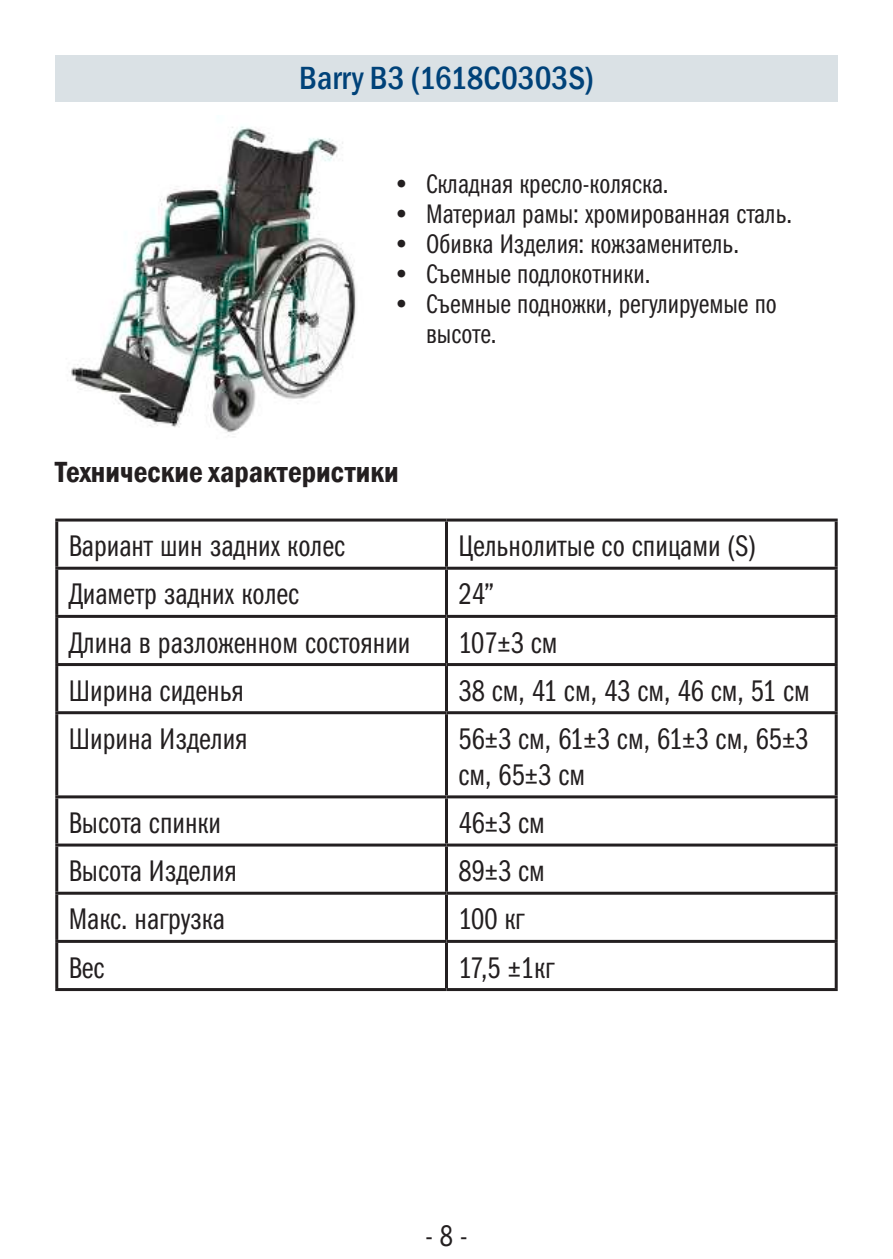
<style>
.page{position:relative;width:893px;height:1259px;background:#fff}
.page>*{position:absolute;margin:0;border:0;box-sizing:border-box;transform-origin:0 0}
.t1{font:500 condensed 33px "Franklin Gothic";color:#004279}
.t2{font:30px/36px "Franklin Gothic Book Cmp C";color:#231f20}
.t3{font:600 condensed 30px "Franklin Gothic";color:#231f20}
.t4{font:27px/30px "Franklin Gothic Book Cmp C";color:#231f20}
</style>
<div class="page">
<div style="left:55px;top:55px;width:783px;height:46px;background:#dae1e5"></div>
<img style="left:71px;top:126px;width:285px;height:310px">
<hr style="left:55px;top:518px;width:391px;height:3px;background:#231f20">
<hr style="left:55px;top:521px;width:3px;height:46px;background:#231f20">
<hr style="left:446px;top:518px;width:392px;height:3px;background:#231f20">
<hr style="left:445px;top:521px;width:3px;height:46px;background:#231f20">
<hr style="left:835px;top:521px;width:3px;height:46px;background:#231f20">
<hr style="left:55px;top:567px;width:391px;height:3px;background:#231f20">
<hr style="left:55px;top:570px;width:3px;height:45px;background:#231f20">
<hr style="left:446px;top:567px;width:392px;height:3px;background:#231f20">
<hr style="left:445px;top:570px;width:3px;height:45px;background:#231f20">
<hr style="left:835px;top:570px;width:3px;height:45px;background:#231f20">
<hr style="left:55px;top:615px;width:391px;height:3px;background:#231f20">
<hr style="left:55px;top:618px;width:3px;height:45px;background:#231f20">
<hr style="left:446px;top:615px;width:392px;height:3px;background:#231f20">
<hr style="left:445px;top:618px;width:3px;height:45px;background:#231f20">
<hr style="left:835px;top:618px;width:3px;height:45px;background:#231f20">
<hr style="left:55px;top:663px;width:391px;height:3px;background:#231f20">
<hr style="left:55px;top:666px;width:3px;height:45px;background:#231f20">
<hr style="left:446px;top:663px;width:392px;height:3px;background:#231f20">
<hr style="left:445px;top:666px;width:3px;height:45px;background:#231f20">
<hr style="left:835px;top:666px;width:3px;height:45px;background:#231f20">
<hr style="left:55px;top:711px;width:391px;height:3px;background:#231f20">
<hr style="left:55px;top:714px;width:3px;height:81px;background:#231f20">
<hr style="left:446px;top:711px;width:392px;height:3px;background:#231f20">
<hr style="left:445px;top:714px;width:3px;height:81px;background:#231f20">
<hr style="left:835px;top:714px;width:3px;height:81px;background:#231f20">
<hr style="left:55px;top:795px;width:391px;height:3px;background:#231f20">
<hr style="left:55px;top:798px;width:3px;height:45px;background:#231f20">
<hr style="left:446px;top:795px;width:392px;height:3px;background:#231f20">
<hr style="left:445px;top:798px;width:3px;height:45px;background:#231f20">
<hr style="left:835px;top:798px;width:3px;height:45px;background:#231f20">
<hr style="left:55px;top:843px;width:391px;height:3px;background:#231f20">
<hr style="left:55px;top:846px;width:3px;height:45px;background:#231f20">
<hr style="left:446px;top:843px;width:392px;height:3px;background:#231f20">
<hr style="left:445px;top:846px;width:3px;height:45px;background:#231f20">
<hr style="left:835px;top:846px;width:3px;height:45px;background:#231f20">
<hr style="left:55px;top:891px;width:391px;height:3px;background:#231f20">
<hr style="left:55px;top:894px;width:3px;height:46px;background:#231f20">
<hr style="left:446px;top:891px;width:392px;height:3px;background:#231f20">
<hr style="left:445px;top:894px;width:3px;height:46px;background:#231f20">
<hr style="left:835px;top:894px;width:3px;height:46px;background:#231f20">
<hr style="left:55px;top:940px;width:391px;height:3px;background:#231f20">
<hr style="left:55px;top:943px;width:3px;height:45px;background:#231f20">
<hr style="left:446px;top:940px;width:392px;height:3px;background:#231f20">
<hr style="left:445px;top:943px;width:3px;height:45px;background:#231f20">
<hr style="left:835px;top:943px;width:3px;height:45px;background:#231f20">
<hr style="left:55px;top:988px;width:391px;height:3px;background:#231f20">
<hr style="left:446px;top:988px;width:392px;height:3px;background:#231f20">
<p class="t1" style="left:299px;top:56px;width:296px">Barry B3 (1618С0303S)</p>
<p class="t4" style="left:392px;top:168px;width:278px">• Складная кресло-коляска.</p>
<p class="t4" style="left:392px;top:198px;width:402px">• Материал рамы: хромированная сталь.</p>
<p class="t4" style="left:392px;top:228px;width:348px">• Обивка Изделия: кожзаменитель.</p>
<p class="t4" style="left:392px;top:258px;width:260px">• Съемные подлокотники.</p>
<p class="t4" style="left:426px;top:288px;width:352px;text-indent:-34px">• Съемные подножки, регулируемые по высоте.</p>
<p class="t3" style="left:55px;top:452px;width:345px">Технические характеристики</p>
<p class="t2" style="left:69px;top:528px;width:278px">Вариант шин задних колес</p>
<p class="t2" style="left:458px;top:528px;width:299px">Цельнолитые со спицами (S)</p>
<p class="t2" style="left:69px;top:576px;width:232px">Диаметр задних колес</p>
<p class="t2" style="left:458px;top:576px;width:36px">24’’</p>
<p class="t2" style="left:69px;top:624px;width:343px">Длина в разложенном состоянии</p>
<p class="t2" style="left:458px;top:624px;width:101px">107±3 см</p>
<p class="t2" style="left:69px;top:672px;width:177px">Ширина сиденья</p>
<p class="t2" style="left:458px;top:672px;width:353px">38 см, 41 см, 43 см, 46 см, 51 см</p>
<p class="t2" style="left:69px;top:720px;width:180px">Ширина Изделия</p>
<p class="t2" style="left:458px;top:720px;width:351px">56±3 см, 61±3 см, 61±3 см, 65±3 см, 65±3 см</p>
<p class="t2" style="left:69px;top:804px;width:154px">Высота спинки</p>
<p class="t2" style="left:458px;top:804px;width:88px">46±3 см</p>
<p class="t2" style="left:69px;top:853px;width:170px">Высота Изделия</p>
<p class="t2" style="left:458px;top:853px;width:88px">89±3 см</p>
<p class="t2" style="left:69px;top:901px;width:158px">Макс. нагрузка</p>
<p class="t2" style="left:458px;top:901px;width:68px">100 кг</p>
<p class="t2" style="left:69px;top:949px;width:37px">Вес</p>
<p class="t2" style="left:458px;top:949px;width:98px">17,5 ±1кг</p>
<p class="t2" style="left:425px;top:1217px;width:43px">- 8 -</p>
</div>
